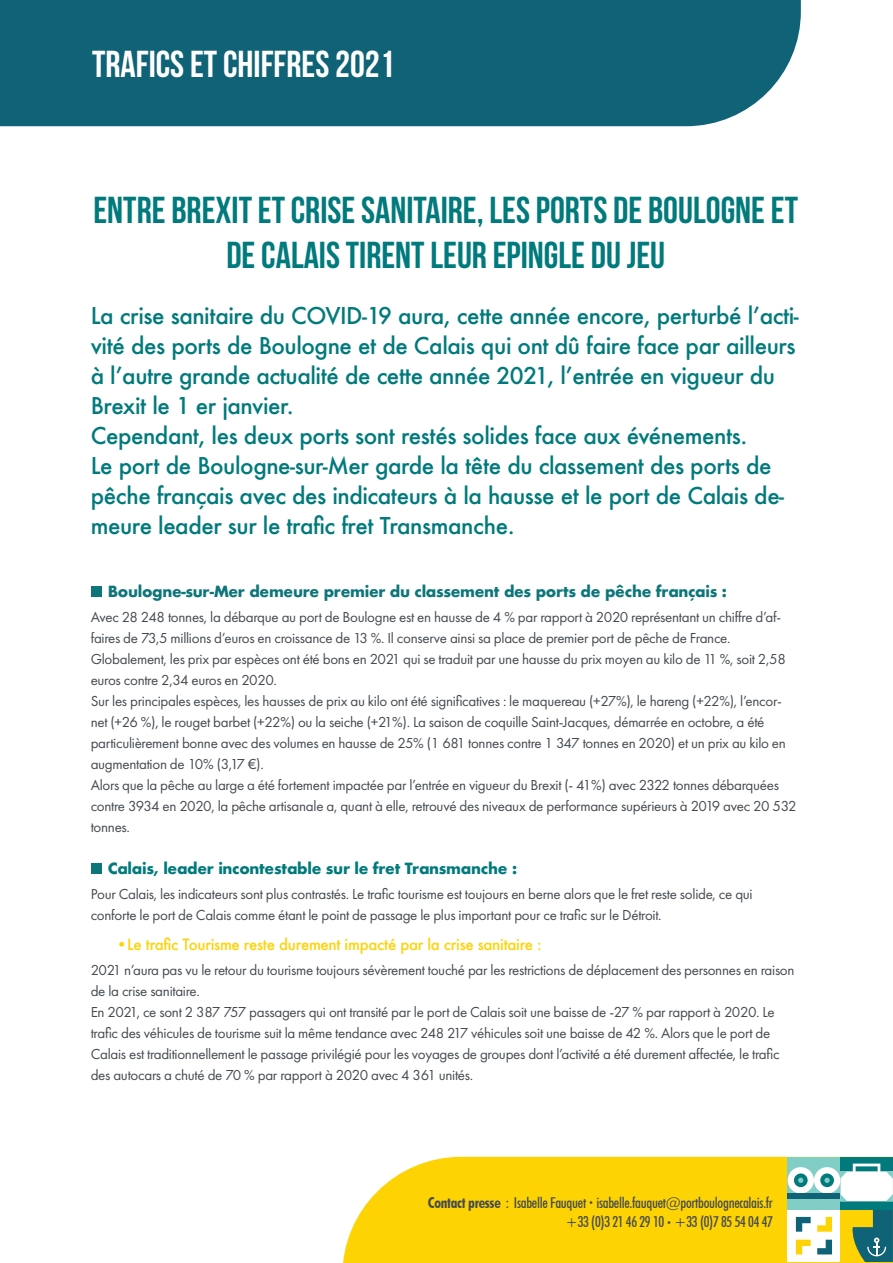
<style>
.page{position:relative;width:893px;height:1263px;background:#fff}
.page>*{position:absolute;margin:0;border:0;box-sizing:border-box;transform-origin:0 0}
.t1{font:37.5px/45px "Bebas Neue";color:#007a7c;text-align:center}
.t2{font:700 37.5px "Bebas Neue";color:#fff}
.t3{font:500 22.5px/30px "Futura";letter-spacing:-.02em;color:#007a7c}
.t4{font:15px/21px "Futura PT";letter-spacing:-.02em;color:#444b50}
.t5{font:500 condensed 15px/19.5px "Futura BT";letter-spacing:-.02em;color:#444b50;text-align:right}
.t6{font:700 15px "Futura";letter-spacing:-.02em;color:#0d767a}
.t7{font:500 15px "Futura";letter-spacing:-.02em;color:#fed304}
.t8{font:700 15px "Futura";letter-spacing:-.02em;color:#007a7c}
.s1{font-weight:700}
.s2{font-family:"Futura";font-weight:400;font-stretch:normal}
.s3{font-size:9px}
</style>
<div class="page">
<div style="left:0;top:0;width:801px;height:126px;background:#106376"></div>
<div style="left:343px;top:1157px;width:550px;height:106px;background:#fed304"></div>
<div style="left:840px;top:1209px;width:53px;height:53px;background:#fed304"></div>
<svg style="left:851px;top:1209px;width:42px;height:53px"></svg>
<div style="left:840px;top:1157px;width:53px;height:52px;background:#007a7c"></div>
<svg style="left:840px;top:1163px;width:53px;height:38px;background:#cde6e6"></svg>
<div style="left:788px;top:1209px;width:52px;height:53px;background:#fff"></div>
<svg style="left:796px;top:1217px;width:15px;height:15px"></svg>
<svg style="left:796px;top:1240px;width:15px;height:14px"></svg>
<svg style="left:817px;top:1240px;width:15px;height:14px"></svg>
<svg style="left:817px;top:1217px;width:15px;height:15px"></svg>
<div style="left:788px;top:1157px;width:52px;height:52px;background:#81cec7"></div>
<div style="left:788px;top:1167px;width:26px;height:26px;background:#fff;border-radius:50%"></div>
<div style="left:794px;top:1173px;width:14px;height:14px;background:#007a7c;border-radius:50%"></div>
<svg style="left:798px;top:1178px;width:5px;height:5px"></svg>
<div style="left:814px;top:1167px;width:26px;height:26px;background:#fff;border-radius:50%"></div>
<div style="left:820px;top:1173px;width:14px;height:14px;background:#007a7c;border-radius:50%"></div>
<svg style="left:824px;top:1178px;width:6px;height:5px"></svg>
<div style="left:788px;top:1193px;width:52px;height:6px;background:#106376"></div>
<div style="left:91px;top:586px;width:11px;height:11px;background:#0d767a"></div>
<div style="left:91px;top:863px;width:11px;height:11px;background:#0d767a"></div>
<p class="t2" style="left:92px;top:44px;width:304px">TRAFICS ET CHIFFRES 2021</p>
<p class="t1" style="left:93px;top:188px;width:706px">ENTRE BREXIT ET CRISE SANITAIRE, LES PORTS DE BOULOGNE ET<br>DE CALAIS TIRENT LEUR EPINGLE DU JEU</p>
<p class="t3" style="left:91px;top:300px;width:709px">La crise sanitaire du COVID-19 aura, cette année encore, perturbé l’acti&shy;vité des ports de Boulogne et de Calais qui ont dû faire face par ailleurs à l’autre grande actualité de cette année 2021, l’entrée en vigueur du Brexit le 1 er janvier.</p>
<p class="t3" style="left:91px;top:420px;width:695px">Cependant, les deux ports sont restés solides face aux événements.<br>Le port de Boulogne-sur-Mer garde la tête du classement des ports de pêche français avec des indicateurs à la hausse et le port de Calais de&shy;meure leader sur le trafic fret Transmanche.</p>
<p class="t6" style="left:108px;top:580px;width:621px">Boulogne-sur-Mer demeure premier du classement des ports de pêche français :</p>
<p class="t4" style="left:91px;top:606px;width:692px">Avec 28 248 tonnes, la débarque au port de Boulogne est en hausse de 4 % par rapport à 2020 représentant un chiffre d’af&shy;faires de 73,5 millions d’euros en croissance de 13 %. Il conserve ainsi sa place de premier port de pêche de France.</p>
<p class="t4" style="left:91px;top:648px;width:697px">Globalement, les prix par espèces ont été bons en 2021 qui se traduit par une hausse du prix moyen au kilo de 11 %, soit 2,58 euros contre 2,34 euros en 2020.</p>
<p class="t4" style="left:91px;top:690px;width:697px">Sur les principales espèces, les hausses de prix au kilo ont été significatives : le maquereau (+27%), le hareng (+22%), l’encor&shy;net (+26 %), le rouget barbet (+22%) ou la seiche (+21%). La saison de coquille Saint-Jacques, démarrée en octobre, a été particulièrement bonne avec des volumes en hausse de 25% (1 681 tonnes contre 1 347 tonnes en 2020) et un prix au kilo en augmentation de 10% (3,17 €).</p>
<p class="t4" style="left:91px;top:774px;width:708px">Alors que la pêche au large a été fortement impactée par l’entrée en vigueur du Brexit (- 41%) avec 2322 tonnes débarquées contre 3934 en 2020, la pêche artisanale a, quant à elle, retrouvé des niveaux de performance supérieurs à 2019 avec 20 532 tonnes.</p>
<p class="t8" style="left:108px;top:857px;width:411px">Calais, leader incontestable sur le fret Transmanche :</p>
<p class="t4" style="left:91px;top:884px;width:663px">Pour Calais, les indicateurs sont plus contrastés. Le trafic tourisme est toujours en berne alors que le fret reste solide, ce qui conforte le port de Calais comme étant le point de passage le plus important pour ce trafic sur le Détroit.</p>
<p class="t7" style="left:116px;top:934px;width:427px">•Le trafic Tourisme reste durement impacté par la crise sanitaire :</p>
<p class="t4" style="left:91px;top:959px;width:705px">2021 n’aura pas vu le retour du tourisme toujours sévèrement touché par les restrictions de déplacement des personnes en raison de la crise sanitaire.</p>
<p class="t4" style="left:91px;top:1001px;width:690px">En 2021, ce sont 2 387 757 passagers qui ont transité par le port de Calais soit une baisse de -27 % par rapport à 2020. Le trafic des véhicules de tourisme suit la même tendance avec 248 217 véhicules soit une baisse de 42 %. Alors que le port de Calais est traditionnellement le passage privilégié pour les voyages de groupes dont l’activité a été durement affectée, le trafic des autocars a chuté de 70 % par rapport à 2020 avec 4 361 unités.</p>
<p class="t5" style="left:428px;top:1193px;width:347px"><span class="s1">Contact presse</span> <span class="s2">:</span> Isabelle Fauquet <span class="s3">•</span> isabelle.fauquet@portboulognecalais.fr +33 (0)3 21 46 29 10 <span class="s3">•</span> +33 (0)7 85 54 04 47</p>
</div>
